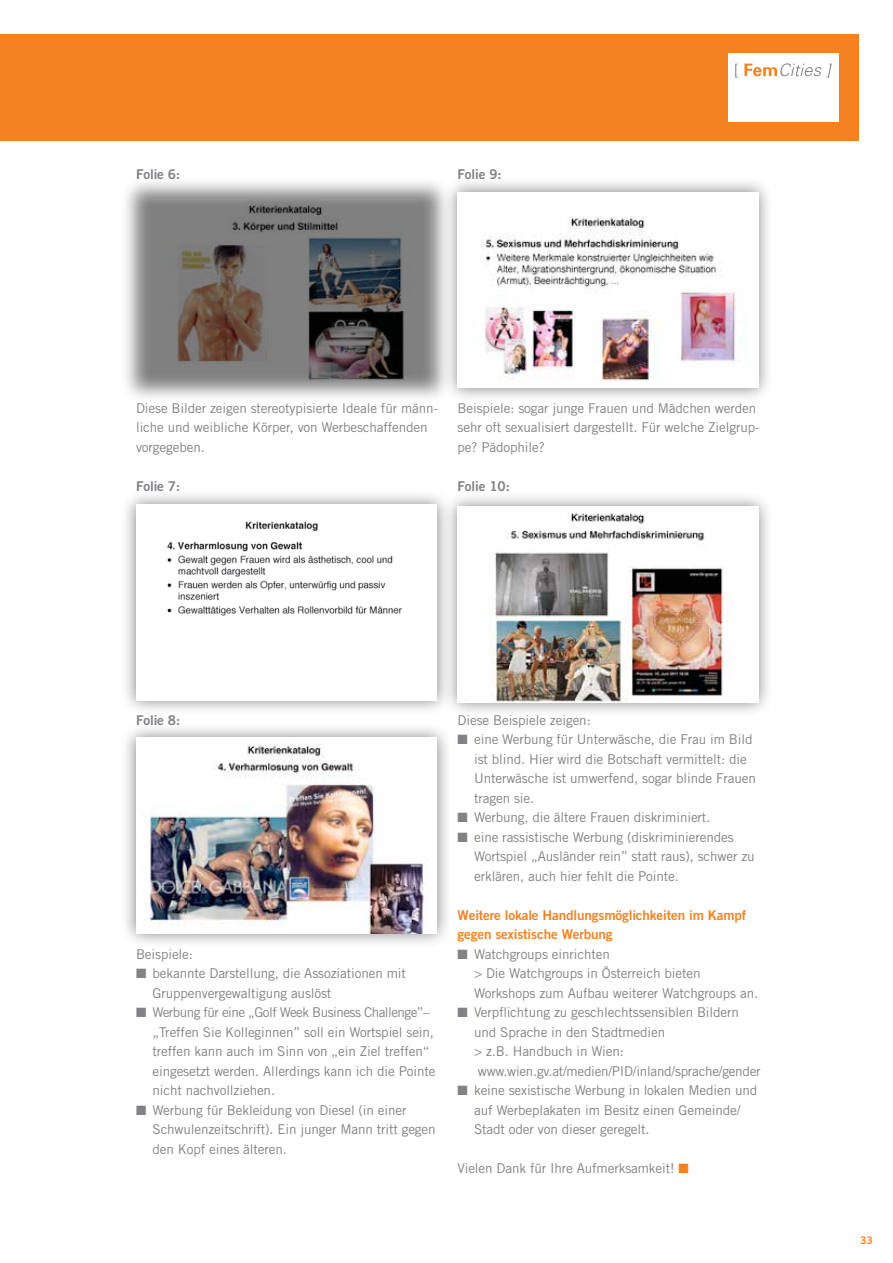
<style>
.page{position:relative;width:893px;height:1263px;background:#fff}
.page>*{position:absolute;margin:0;border:0;box-sizing:border-box;transform-origin:0 0}
.t1{font:13.5px/19.5px "Trade Gothic";letter-spacing:-.01em;color:#808285}
.t2{font:13.5px/19.5px "Trade Gothic Bold Two";letter-spacing:-.01em;color:#f58220}
.t3{font:13.5px "Trade Gothic Bold Two";letter-spacing:-.01em;color:#808285}
.t4{font:10.5px "Trade Gothic Bold Two";color:#f58220}
.s1{color:#f58220}
</style>
<div class="page">
<div style="left:0;top:34px;width:859px;height:106px;background:#f58220"></div>
<div style="left:728px;top:53px;width:111px;height:68px;background:#fff"></div>
<svg style="left:735px;top:64px;width:3px;height:14px"></svg>
<svg style="left:744px;top:63px;width:88px;height:15px"></svg>
<div style="left:120px;top:176px;width:333px;height:227px;background:#000;opacity:.5"></div>
<div style="left:442px;top:176px;width:332px;height:227px;background:#000;opacity:.5"></div>
<img style="left:457px;top:192px;width:301px;height:196px">
<div style="left:442px;top:491px;width:332px;height:227px;background:#000;opacity:.5"></div>
<img style="left:457px;top:507px;width:301px;height:195px">
<div style="left:120px;top:489px;width:333px;height:227px;background:#000;opacity:.5"></div>
<img style="left:136px;top:505px;width:301px;height:195px">
<div style="left:120px;top:722px;width:333px;height:227px;background:#000;opacity:.5"></div>
<img style="left:136px;top:737px;width:301px;height:196px">
<p class="t3" style="left:136px;top:166px;width:46px">Folie 6:</p>
<p class="t3" style="left:458px;top:166px;width:46px">Folie 9:</p>
<p class="t1" style="left:136px;top:398px;width:303px">diese Bilder zeigen stereotypisierte Ideale für männ&shy;liche und weibliche Körper, von Werbeschaffenden vorgegeben.</p>
<p class="t3" style="left:136px;top:478px;width:46px">Folie 7:</p>
<p class="t1" style="left:458px;top:398px;width:303px">Beispiele: sogar junge Frauen und Mädchen werden sehr oft sexualisiert dargestellt. Für welche zielgrup&shy;pe? pädophile?</p>
<p class="t3" style="left:458px;top:478px;width:54px">Folie 10:</p>
<p class="t3" style="left:136px;top:712px;width:46px">Folie 8:</p>
<p class="t1" style="left:136px;top:944px;width:58px">Beispiele:</p>
<p class="t1" style="left:153px;top:964px;width:255px;text-indent:-16px">■ bekannte darstellung, die assoziationen mit gruppenvergewaltigung auslöst</p>
<p class="t1" style="left:153px;top:1003px;width:284px;text-indent:-16px">■ Werbung für eine „golf Week Business challenge”– „treffen Sie Kolleginnen” soll ein Wortspiel sein, treffen kann auch im Sinn von „ein ziel treffen“ eingesetzt werden. allerdings kann ich die pointe nicht nachvollziehen.</p>
<p class="t1" style="left:153px;top:1100px;width:285px;text-indent:-16px">■ Werbung für Bekleidung von diesel (in einer<br>Schwulenzeitschrift). Ein junger Mann tritt gegen den Kopf eines älteren.</p>
<p class="t1" style="left:458px;top:710px;width:135px">diese Beispiele zeigen:</p>
<p class="t1" style="left:474px;top:730px;width:283px;text-indent:-16px">■ eine Werbung für unterwäsche, die Frau im Bild ist blind. hier wird die Botschaft vermittelt: die unterwäsche ist umwerfend, sogar blinde Frauen tragen sie.</p>
<p class="t1" style="left:458px;top:808px;width:254px">■ Werbung, die ältere Frauen diskriminiert.</p>
<p class="t1" style="left:474px;top:827px;width:282px;text-indent:-16px">■ eine rassistische Werbung (diskriminierendes<br>Wortspiel „ausländer rein” statt raus), schwer zu erklären, auch hier fehlt die pointe.</p>
<h3 class="t2" style="left:458px;top:905px;width:290px">Weitere lokale Handlungsmöglichkeiten im Kampf gegen sexistische Werbung</h3>
<p class="t1" style="left:474px;top:944px;width:286px;text-indent:-16px">■ Watchgroups einrichten<br>&gt; die Watchgroups in Österreich bieten<br>Workshops zum aufbau weiterer Watchgroups an.</p>
<p class="t1" style="left:474px;top:1002px;width:266px;text-indent:-16px">■ Verpflichtung zu geschlechtssensiblen Bildern und Sprache in den Stadtmedien<br>&gt; z.B. handbuch in Wien:</p>
<p class="t1" style="left:478px;top:1061px;width:284px">www.wien.gv.at/medien/pId/inland/sprache/gender</p>
<p class="t1" style="left:474px;top:1080px;width:285px;text-indent:-16px">■ keine sexistische Werbung in lokalen Medien und auf Werbeplakaten im Besitz einen gemeinde/<br>Stadt oder von dieser geregelt.</p>
<p class="t1" style="left:458px;top:1158px;width:233px">Vielen dank für Ihre aufmerksamkeit! <span class="s1">■</span></p>
<p class="t4" style="left:860px;top:1233px;width:14px">33</p>
</div>
